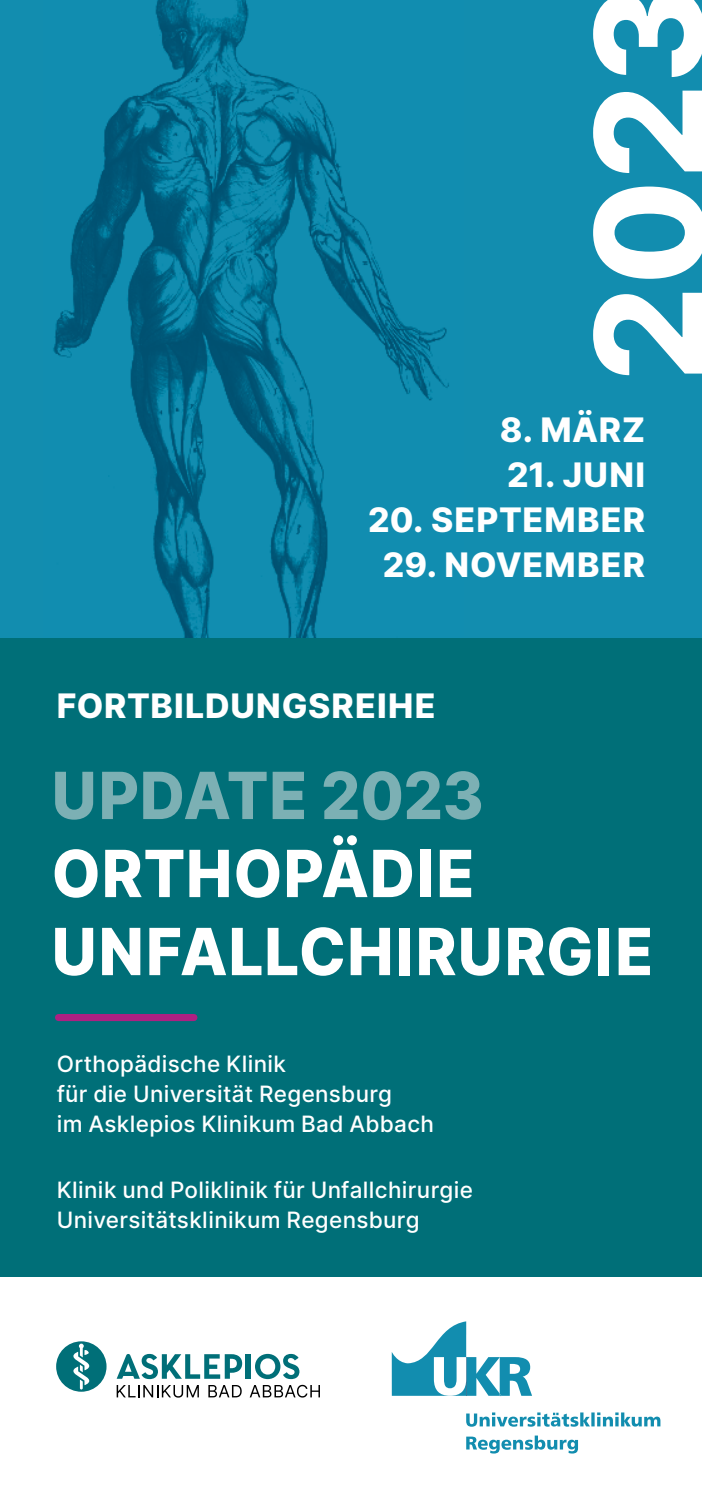
<style>
.page{position:relative;width:702px;height:1489px;background:#fff}
.page>*{position:absolute;margin:0;border:0;box-sizing:border-box;transform-origin:0 0}
.t1{font:800 150px "Inter";color:#fff}
.t2{font:800 65px/78px "Inter";letter-spacing:.02em;color:#fff;scale:.95 1}
.t3{font:800 65px "Inter";letter-spacing:-.005em;color:#7cb0b4;scale:.95 1}
.t4{font:800 33.75px "Inter";letter-spacing:.035em;color:#fff}
.t5{font:500 22.5px/30px "Inter";letter-spacing:.015em;color:#fff}
</style>
<div class="page">
<div style="left:0;top:0;width:702px;height:638px;background:#128daf"></div>
<img style="left:53px;top:0;width:396px;height:638px">
<svg style="left:466px;top:1412px;width:194px;height:41px"></svg>
<svg style="left:392px;top:1321px;width:140px;height:74px"></svg>
<div style="left:0;top:638px;width:702px;height:638px;background:#006f78"></div>
<svg style="left:117px;top:1385px;width:82px;height:12px"></svg>
<svg style="left:208px;top:1385px;width:34px;height:12px"></svg>
<svg style="left:250px;top:1384px;width:70px;height:13px"></svg>
<div style="left:246px;top:1353px;width:5px;height:25px;background:#006f78"></div>
<svg style="left:255px;top:1353px;width:44px;height:25px"></svg>
<svg style="left:117px;top:1353px;width:125px;height:25px"></svg>
<div style="left:56px;top:1341px;width:50px;height:50px;background:#006f78;border-radius:50%"></div>
<svg style="left:73px;top:1343px;width:16px;height:46px"></svg>
<div style="left:58px;top:1013px;width:136px;height:8px;background:#ae2082"></div>
<h1 class="t1" style="left:535px;top:381px;width:399px;rotate:-90deg">2023</h1>
<h3 class="t4" style="left:499px;top:404px;width:147px">8. MÄRZ</h3>
<h3 class="t4" style="left:507px;top:449px;width:139px">21. JUNI</h3>
<h3 class="t4" style="left:368px;top:494px;width:278px">20. SEPTEMBER</h3>
<h3 class="t4" style="left:383px;top:539px;width:263px">29. NOVEMBER</h3>
<h3 class="t4" style="left:57px;top:679px;width:380px">FORTBILDUNGSREIHE</h3>
<h2 class="t3" style="left:52px;top:746px;width:456px">UPDATE 2023</h2>
<h2 class="t2" style="left:52px;top:832px;width:634px">ORTHOPÄDIE<br>UNFALLCHIRURGIE</h2>
<p class="t5" style="left:57px;top:1048px;width:379px">Orthopädische Klinik<br>für die Universität Regensburg<br>im Asklepios Klinikum Bad Abbach</p>
<p class="t5" style="left:57px;top:1173px;width:418px">Klinik und Poliklinik für Unfallchirurgie<br>Universitätsklinikum Regensburg</p>
</div>
